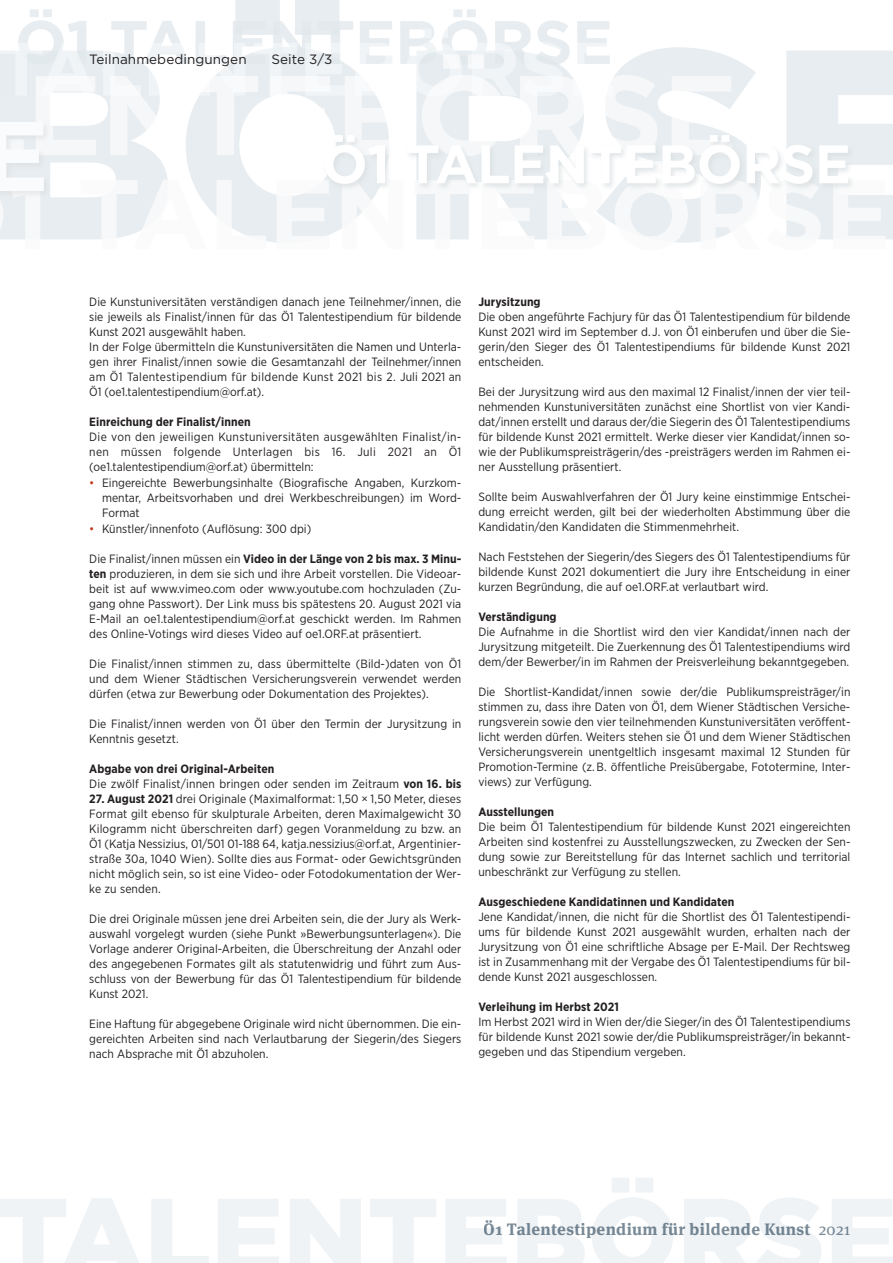
<style>
.page{position:relative;width:893px;height:1263px;background:#fff}
.page>*{position:absolute;margin:0;border:0;box-sizing:border-box;transform-origin:0 0}
.t1{font:700 16.5px "Meta Serif Pro";letter-spacing:.02em;color:#798a97}
.t2{font:13.5px "Gotham";letter-spacing:.005em;color:#231f20}
.t3{font:12px/15px "Gotham Narrow";letter-spacing:.005em;color:#231f20;text-align:justify}
.t4{font:700 12px "Gotham Narrow";letter-spacing:.005em;color:#231f20}
.s1{color:#c5321a}
.s2{font-weight:700}
.s3{font-weight:400}
</style>
<div class="page">
<svg style="left:0;top:1178px;width:893px;height:85px"></svg>
<svg style="left:52px;top:0;width:841px;height:239px"></svg>
<svg style="left:0;top:9px;width:613px;height:45px"></svg>
<svg style="left:0;top:54px;width:732px;height:102px"></svg>
<svg style="left:0;top:161px;width:886px;height:82px"></svg>
<div style="left:0;top:101px;width:52px;height:99px;background:#231f20;opacity:.5"></div>
<svg style="left:0;top:122px;width:44px;height:70px"></svg>
<div style="left:323px;top:133px;width:533px;height:59px;background:#1d3e4d;opacity:.74"></div>
<svg style="left:325px;top:135px;width:523px;height:49px"></svg>
<p class="t2" style="left:89px;top:50px;width:159px">Teilnahmebedingungen</p>
<p class="t2" style="left:271px;top:50px;width:63px">Seite 3/3</p>
<p class="t3" style="left:89px;top:294px;width:374px;text-align:left">Die Kunstuniversitäten verständigen danach jene Teilnehmer/innen, die sie jeweils als Finalist/innen für das Ö1 Talentestipendium für bildende Kunst 2021 ausgewählt haben.<br>In der Folge übermitteln die Kunstuniversitäten die Namen und Unterla&shy;gen ihrer Finalist/innen sowie die Gesamtanzahl der Teilnehmer/innen am Ö1 Talentestipendium für bildende Kunst 2021 bis 2. Juli 2021 an Ö1 (oe1.talentestipendium@orf.at).</p>
<p class="t4" style="left:89px;top:414px;width:163px">Einreichung der Finalist/innen</p>
<p class="t3" style="left:89px;top:429px;width:374px">Die von den jeweiligen Kunstuniversitäten ausgewählten Finalist/in&shy;nen müssen folgende Unterlagen bis 16. Juli 2021 an Ö1 (oe1.talentestipendium@orf.at) übermitteln:</p>
<p class="t3" style="left:102px;top:475px;width:361px;text-indent:-13px"><span class="s1">•</span> Eingereichte Bewerbungsinhalte (Biografische Angaben, Kurzkom&shy;mentar, Arbeitsvorhaben und drei Werkbeschreibungen) im Word-Format</p>
<p class="t3" style="left:89px;top:521px;width:224px"><span class="s1">•</span> Künstler/innenfoto (Auflösung: 300 dpi)</p>
<p class="t3" style="left:89px;top:551px;width:374px">Die Finalist/innen müssen ein <span class="s2">Video in der Länge von 2 bis max. 3 Minu&shy;ten</span> produzieren, in dem sie sich und ihre Arbeit vorstellen. Die Videoar&shy;beit ist auf www.vimeo.com oder www.youtube.com hochzuladen (Zu&shy;gang ohne Passwort). Der Link muss bis spätestens 20. August 2021 via E-Mail an oe1.talentestipendium@orf.at geschickt werden. Im Rahmen des Online-Votings wird dieses Video auf oe1.ORF.at präsentiert.</p>
<p class="t3" style="left:89px;top:656px;width:374px">Die Finalist/innen stimmen zu, dass übermittelte (Bild-)daten von Ö1 und dem Wiener Städtischen Versicherungsverein verwendet werden dürfen (etwa zur Bewerbung oder Dokumentation des Projektes).</p>
<p class="t3" style="left:89px;top:716px;width:374px">Die Finalist/innen werden von Ö1 über den Termin der Jurysitzung in<br>Kenntnis gesetzt.</p>
<p class="t3" style="left:89px;top:761px;width:374px"><span class="s2">Abgabe von drei Original-Arbeiten<br></span>Die zwölf Finalist/innen bringen oder senden im Zeitraum <span class="s2">von 16. bis</span></p>
<p class="t3" style="left:89px;top:791px;width:374px"><span class="s2">27. August 2021</span> drei Originale (Maximalformat: 1,50 × 1,50 Meter, dieses Format gilt ebenso für skulpturale Arbeiten, deren Maximalgewicht 30<br>Kilogramm nicht überschreiten darf) gegen Voranmeldung zu bzw. an Ö1 (Katja Nessizius, 01/501 01-188 64, katja.nessizius@orf.at, Argentinier&shy;straße 30a, 1040 Wien). Sollte dies aus Format- oder Gewichtsgründen nicht möglich sein, so ist eine Video- oder Fotodokumentation der Wer&shy;ke zu senden.</p>
<p class="t3" style="left:89px;top:911px;width:374px">Die drei Originale müssen jene drei Arbeiten sein, die der Jury als Werk&shy;auswahl vorgelegt wurden (siehe Punkt »Bewerbungsunterlagen«). Die Vorlage anderer Original-Arbeiten, die Überschreitung der Anzahl oder des angegebenen Formates gilt als statutenwidrig und führt zum Aus&shy;schluss von der Bewerbung für das Ö1 Talentestipendium für bildende Kunst 2021.</p>
<p class="t3" style="left:89px;top:1016px;width:374px">Eine Haftung für abgegebene Originale wird nicht übernommen. Die ein&shy;gereichten Arbeiten sind nach Verlautbarung der Siegerin/des Siegers nach Absprache mit Ö1 abzuholen.</p>
<p class="t4" style="left:478px;top:294px;width:64px">Jurysitzung</p>
<p class="t3" style="left:478px;top:309px;width:374px">Die oben angeführte Fachjury für das Ö1 Talentestipendium für bildende Kunst 2021 wird im September d. J. von Ö1 einberufen und über die Sie&shy;gerin/den Sieger des Ö1 Talentestipendiums für bildende Kunst 2021 entscheiden.</p>
<p class="t3" style="left:478px;top:384px;width:374px">Bei der Jurysitzung wird aus den maximal 12 Finalist/innen der vier teil&shy;nehmenden Kunstuniversitäten zunächst eine Shortlist von vier Kandi&shy;dat/innen erstellt und daraus der/die Siegerin des Ö1 Talentestipendiums für bildende Kunst 2021 ermittelt. Werke dieser vier Kandidat/innen so&shy;wie der Publikumspreisträgerin/des -preisträgers werden im Rahmen ei&shy;ner Ausstellung präsentiert.</p>
<p class="t3" style="left:478px;top:489px;width:374px">Sollte beim Auswahlverfahren der Ö1 Jury keine einstimmige Entschei&shy;dung erreicht werden, gilt bei der wiederholten Abstimmung über die Kandidatin/den Kandidaten die Stimmenmehrheit.</p>
<p class="t3" style="left:478px;top:549px;width:374px">Nach Feststehen der Siegerin/des Siegers des Ö1 Talentestipendiums für bildende Kunst 2021 dokumentiert die Jury ihre Entscheidung in einer kurzen Begründung, die auf oe1.ORF.at verlautbart wird.</p>
<p class="t4" style="left:478px;top:609px;width:80px">Verständigung</p>
<p class="t3" style="left:478px;top:624px;width:374px">Die Aufnahme in die Shortlist wird den vier Kandidat/innen nach der Jurysitzung mitgeteilt. Die Zuerkennung des Ö1 Talentestipendiums wird dem/der Bewerber/in im Rahmen der Preisverleihung bekanntgegeben.</p>
<p class="t3" style="left:478px;top:684px;width:374px">Die Shortlist-Kandidat/innen sowie der/die Publikumspreisträger/in stimmen zu, dass ihre Daten von Ö1, dem Wiener Städtischen Versiche&shy;rungsverein sowie den vier teilnehmenden Kunstuniversitäten veröffent&shy;licht werden dürfen. Weiters stehen sie Ö1 und dem Wiener Städtischen Versicherungsverein unentgeltlich insgesamt maximal 12 Stunden für Promotion-Termine (z. B. öffentliche Preisübergabe, Fototermine, Inter&shy;views) zur Verfügung.</p>
<p class="t4" style="left:478px;top:804px;width:77px">Ausstellungen</p>
<p class="t3" style="left:478px;top:819px;width:374px">Die beim Ö1 Talentestipendium für bildende Kunst 2021 eingereichten Arbeiten sind kostenfrei zu Ausstellungszwecken, zu Zwecken der Sen&shy;dung sowie zur Bereitstellung für das Internet sachlich und territorial unbeschränkt zur Verfügung zu stellen.</p>
<p class="t4" style="left:478px;top:894px;width:257px">Ausgeschiedene Kandidatinnen und Kandidaten</p>
<p class="t3" style="left:478px;top:909px;width:374px">Jene Kandidat/innen, die nicht für die Shortlist des Ö1 Talentestipendi&shy;ums für bildende Kunst 2021 ausgewählt wurden, erhalten nach der Jurysitzung von Ö1 eine schriftliche Absage per E-Mail. Der Rechtsweg ist in Zusammenhang mit der Vergabe des Ö1 Talentestipendiums für bil&shy;dende Kunst 2021 ausgeschlossen.</p>
<p class="t4" style="left:478px;top:999px;width:142px">Verleihung im Herbst 2021</p>
<p class="t3" style="left:478px;top:1014px;width:374px">Im Herbst 2021 wird in Wien der/die Sieger/in des Ö1 Talentestipendiums für bildende Kunst 2021 sowie der/die Publikumspreisträger/in bekannt&shy;gegeben und das Stipendium vergeben.</p>
<h1 class="t1" style="left:484px;top:1216px;width:368px">Ö1 Talentestipendium für bildende Kunst <span class="s3">2021</span></h1>
</div>
